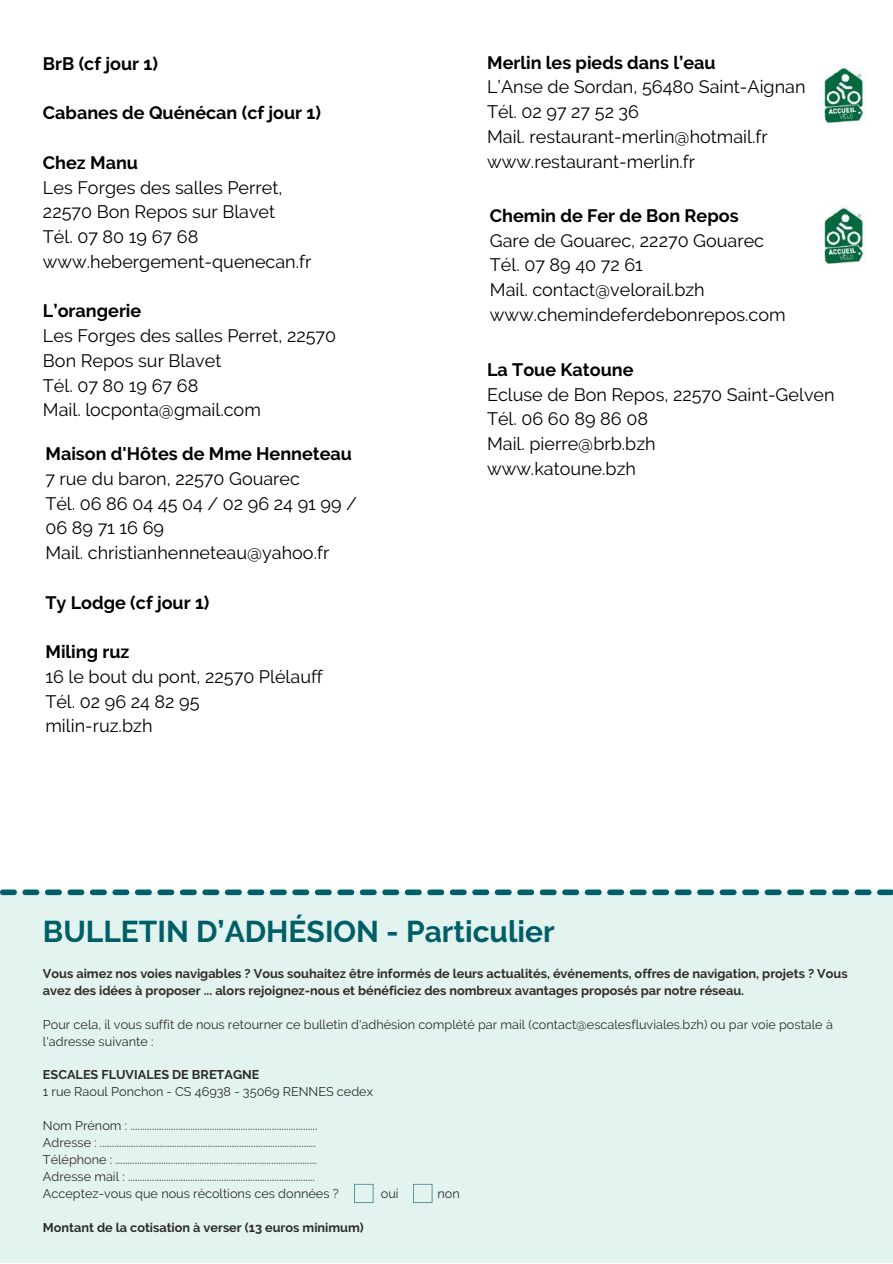
<style>
.page{position:relative;width:893px;height:1264px;background:#fff}
.page>*{position:absolute;margin:0;border:0;box-sizing:border-box;transform-origin:0 0}
.t1{font:700 30px "Raleway";color:#005e67}
.t2{font:18px/24.8px "Raleway";color:#000}
.t3{font:700 18px "Raleway";color:#000}
.t4{font:12.75px/17px "Raleway";color:#2e2d25}
.t5{font:700 12.75px/17px "Raleway";color:#2e2d25}
</style>
<div class="page">
<div style="left:0;top:892px;width:892px;height:370px;background:#e3f3f0"></div>
<svg style="left:0;top:889px;width:892px;height:6px"></svg>
<svg style="left:413px;top:1183px;width:19px;height:19px"></svg>
<svg style="left:354px;top:1183px;width:19px;height:19px"></svg>
<img style="left:819px;top:65px;width:47px;height:58px">
<img style="left:819px;top:206px;width:47px;height:58px">
<p class="t3" style="left:43px;top:53px;width:116px">BrB (cf jour 1)</p>
<p class="t3" style="left:43px;top:102px;width:279px">Cabanes de Quénécan (cf jour 1)</p>
<p class="t3" style="left:43px;top:152px;width:97px">Chez Manu</p>
<p class="t2" style="left:43px;top:175px;width:270px">Les Forges des salles Perret,<br>22570 Bon Repos sur Blavet<br>Tél. 07 80 19 67 68 www.hebergement-quenecan.fr</p>
<p class="t3" style="left:43px;top:300px;width:100px">L’orangerie</p>
<p class="t2" style="left:43px;top:323px;width:295px">Les Forges des salles Perret, 22570<br>Bon Repos sur Blavet<br>Tél. 07 80 19 67 68<br>Mail. locponta@gmail.com</p>
<p class="t3" style="left:45px;top:443px;width:308px">Maison d'Hôtes de Mme Henneteau</p>
<p class="t2" style="left:45px;top:466px;width:313px">7 rue du baron, 22570 Gouarec<br>Tél. 06 86 04 45 04 / 02 96 24 91 99 /<br>06 89 71 16 69<br>Mail. christianhenneteau@yahoo.fr</p>
<p class="t3" style="left:45px;top:591px;width:165px">Ty Lodge (cf jour 1)</p>
<p class="t3" style="left:45px;top:641px;width:85px">Miling ruz</p>
<p class="t2" style="left:45px;top:664px;width:279px">16 le bout du pont, 22570 Plélauff<br>Tél. 02 96 24 82 95<br>milin-ruz.bzh</p>
<p class="t3" style="left:487px;top:52px;width:230px">Merlin les pieds dans l’eau</p>
<p class="t2" style="left:487px;top:75px;width:320px">L’Anse de Sordan, 56480 Saint-Aignan<br>Tél. 02 97 27 52 36<br>Mail. restaurant-merlin@hotmail.fr www.restaurant-merlin.fr</p>
<p class="t3" style="left:490px;top:205px;width:250px">Chemin de Fer de Bon Repos</p>
<p class="t2" style="left:490px;top:228px;width:297px">Gare de Gouarec, 22270 Gouarec<br>Tél. 07 89 40 72 61<br>Mail. contact@velorail.bzh www.chemindeferdebonrepos.com</p>
<p class="t3" style="left:487px;top:359px;width:148px">La Toue Katoune</p>
<p class="t2" style="left:487px;top:382px;width:349px">Ecluse de Bon Repos, 22570 Saint-Gelven<br>Tél. 06 60 89 86 08<br>Mail. pierre@brb.bzh<br>www.katoune.bzh</p>
<h1 class="t1" style="left:43px;top:913px;width:513px">BULLETIN D’ADHÉSION - Particulier</h1>
<p class="t5" style="left:43px;top:965px;width:806px">Vous aimez nos voies navigables ? Vous souhaitez être informés de leurs actualités, événements, offres de navigation, projets ? Vous avez des idées à proposer ... alors rejoignez-nous et bénéficiez des nombreux avantages proposés par notre réseau.</p>
<p class="t4" style="left:43px;top:1015px;width:791px">Pour cela, il vous suffit de nous retourner ce bulletin d'adhésion complété par mail (contact@escalesfluviales.bzh) ou par voie postale à l'adresse suivante :</p>
<p class="t5" style="left:43px;top:1066px;width:218px">ESCALES FLUVIALES DE BRETAGNE</p>
<p class="t4" style="left:43px;top:1083px;width:331px">1 rue Raoul Ponchon - CS 46938 - 35069 RENNES cedex</p>
<p class="t4" style="left:43px;top:1117px;width:297px">Nom Prénom : ..............................................................................<br>Adresse : ..........................................................................................<br>Téléphone : ....................................................................................<br>Adresse mail : ..............................................................................<br>Acceptez-vous que nous récoltions ces données ?</p>
<p class="t4" style="left:381px;top:1184px;width:19px">oui</p>
<p class="t4" style="left:437px;top:1184px;width:24px">non</p>
<p class="t5" style="left:43px;top:1218px;width:322px">Montant de la cotisation à verser (13 euros minimum)</p>
</div>
